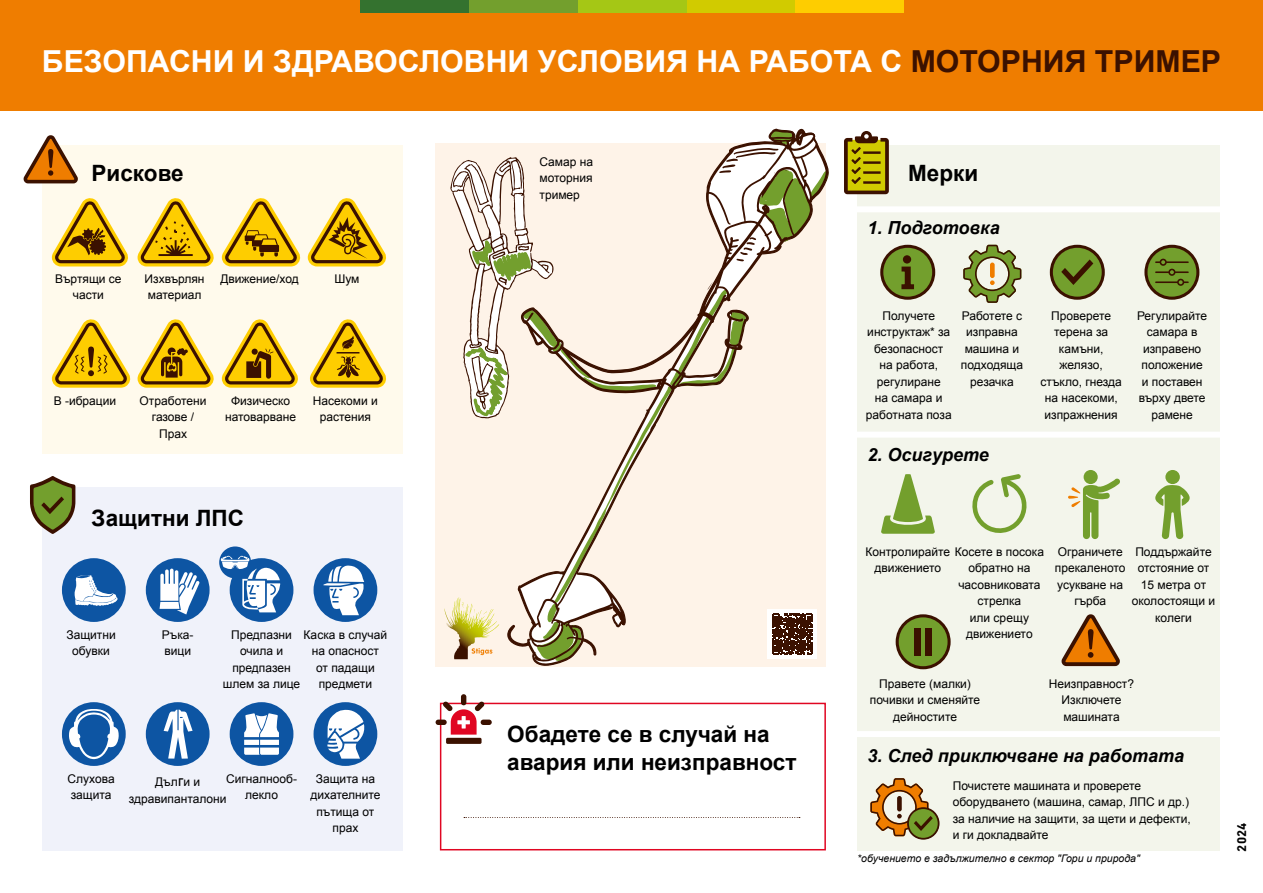
<style>
.page{position:relative;width:1263px;height:893px;background:#fff}
.page>*{position:absolute;margin:0;border:0;box-sizing:border-box;transform-origin:0 0}
.t1{font:700 30.3px "Arial";color:#fff}
.t2{font:700 22.5px/28.2px "Arial";color:#000}
.t3{font:italic 700 18px "Arial";color:#000}
.t4{font:700 12.9px "DIN Next LT Pro";color:#000}
.t5{font:12px/16.5px "Arial";color:#000;text-align:center}
.t6{font:italic 10.5px "Arial";color:#000}
.s1{color:#3b1100}
.s2{font-family:"Calibri";font-size:16.5px}
</style>
<div class="page">
<div style="left:436px;top:144px;width:390px;height:523px;background:#fef3e8"></div>
<div style="left:43px;top:145px;width:360px;height:308px;background:#fffaec"></div>
<div style="left:0;top:0;width:1263px;height:111px;background:#ef7d00"></div>
<div style="left:686px;top:0;width:109px;height:13px;background:#d1cb00"></div>
<div style="left:795px;top:0;width:109px;height:13px;background:#fecd00"></div>
<div style="left:577px;top:0;width:109px;height:13px;background:#a5c715"></div>
<div style="left:469px;top:0;width:108px;height:13px;background:#739f2d"></div>
<div style="left:360px;top:0;width:109px;height:13px;background:#34722f"></div>
<svg style="left:24px;top:135px;width:54px;height:48px"></svg>
<svg style="left:308px;top:198px;width:78px;height:68px"></svg>
<svg style="left:222px;top:198px;width:79px;height:68px"></svg>
<svg style="left:52px;top:319px;width:79px;height:69px"></svg>
<svg style="left:138px;top:319px;width:76px;height:69px"></svg>
<svg style="left:222px;top:319px;width:76px;height:69px"></svg>
<div style="left:857px;top:145px;width:363px;height:705px;background:#f3f5eb"></div>
<svg style="left:844px;top:131px;width:45px;height:63px;background:#9e8c18"></svg>
<div style="left:440px;top:703px;width:386px;height:147px;border:2px solid #e00622"></div>
<div style="left:461px;top:694px;width:5px;height:11px;background:#3b1100;border-radius:3px"></div>
<div style="left:436px;top:720px;width:11px;height:5px;background:#3b1100;border-radius:3px"></div>
<div style="left:481px;top:720px;width:11px;height:5px;background:#3b1100;border-radius:3px"></div>
<div style="left:446px;top:738px;width:35px;height:6px;background:#3b1100;border-radius:2px"></div>
<svg style="left:443px;top:701px;width:42px;height:34px"></svg>
<svg style="left:464px;top:817px;width:336px;height:1px"></svg>
<div style="left:43px;top:487px;width:360px;height:363px;background:#f0f2fa"></div>
<svg style="left:52px;top:198px;width:76px;height:68px"></svg>
<div style="left:62px;top:558px;width:64px;height:64px;background:#0d55a3;border-radius:50%"></div>
<svg style="left:74px;top:575px;width:44px;height:31px"></svg>
<div style="left:146px;top:558px;width:64px;height:64px;background:#0d55a3;border-radius:50%"></div>
<svg style="left:160px;top:569px;width:39px;height:45px"></svg>
<div style="left:230px;top:558px;width:63px;height:64px;background:#0d55a3;border-radius:50%"></div>
<div style="left:314px;top:558px;width:63px;height:64px;background:#0d55a3;border-radius:50%"></div>
<svg style="left:323px;top:565px;width:42px;height:50px"></svg>
<div style="left:62px;top:702px;width:64px;height:64px;background:#0d55a3;border-radius:50%"></div>
<svg style="left:69px;top:709px;width:50px;height:50px"></svg>
<div style="left:146px;top:702px;width:64px;height:64px;background:#0d55a3;border-radius:50%"></div>
<svg style="left:164px;top:709px;width:29px;height:50px"></svg>
<div style="left:314px;top:702px;width:63px;height:64px;background:#0d55a3;border-radius:50%"></div>
<svg style="left:327px;top:709px;width:39px;height:50px"></svg>
<svg style="left:30px;top:476px;width:45px;height:58px"></svg>
<svg style="left:880px;top:245px;width:55px;height:55px"></svg>
<div style="left:903px;top:255px;width:8px;height:9px;background:#3b1100;border-radius:50%"></div>
<svg style="left:963px;top:245px;width:58px;height:58px"></svg>
<svg style="left:1050px;top:245px;width:55px;height:55px"></svg>
<svg style="left:1144px;top:245px;width:55px;height:55px"></svg>
<svg style="left:870px;top:778px;width:69px;height:62px"></svg>
<svg style="left:972px;top:474px;width:55px;height:59px"></svg>
<svg style="left:896px;top:614px;width:55px;height:55px"></svg>
<div style="left:914px;top:628px;width:7px;height:27px;background:#3b1100"></div>
<div style="left:925px;top:628px;width:7px;height:27px;background:#3b1100"></div>
<svg style="left:1061px;top:614px;width:59px;height:52px"></svg>
<div style="left:844px;top:206px;width:386px;height:6px;background:#fff"></div>
<div style="left:844px;top:432px;width:386px;height:6px;background:#fff"></div>
<div style="left:844px;top:731px;width:386px;height:6px;background:#fff"></div>
<div style="left:1083px;top:470px;width:15px;height:14px;background:#739f2d;border-radius:50%"></div>
<svg style="left:1068px;top:478px;width:52px;height:61px"></svg>
<svg style="left:1155px;top:485px;width:35px;height:54px"></svg>
<div style="left:1165px;top:470px;width:15px;height:14px;background:#739f2d;border-radius:50%"></div>
<svg style="left:881px;top:474px;width:54px;height:60px"></svg>
<div style="left:230px;top:702px;width:63px;height:64px;background:#0d55a3;border-radius:50%"></div>
<svg style="left:244px;top:713px;width:35px;height:42px"></svg>
<svg style="left:138px;top:198px;width:76px;height:68px"></svg>
<svg style="left:310px;top:319px;width:77px;height:69px"></svg>
<svg style="left:444px;top:130px;width:385px;height:531px"></svg>
<div style="left:219px;top:546px;width:32px;height:32px;background:#0d55a3;border-radius:50%"></div>
<svg style="left:221px;top:556px;width:60px;height:56px"></svg>
<h1 class="t1" style="left:42px;top:41px;width:1181px">БЕЗОПАСНИ И ЗДРАВОСЛОВНИ УСЛОВИЯ НА РАБОТА С <span class="s1">МОТОРНИЯ ТРИМЕР</span></h1>
<h2 class="t2" style="left:92px;top:160px;width:94px">Рискове</h2>
<p class="t5" style="left:55px;top:271px;width:68px">Въртящи се части</p>
<p class="t5" style="left:145px;top:271px;width:61px;text-align:left">Изхвърлян материал</p>
<p class="t5" style="left:220px;top:271px;width:80px">Движение/ход</p>
<p class="t5" style="left:334px;top:271px;width:27px">Шум</p>
<p class="t5" style="left:54px;top:393px;width:64px">В -ибрации</p>
<p class="t5" style="left:140px;top:393px;width:68px">Отработени газове /<br>Прах</p>
<p class="t5" style="left:225px;top:393px;width:72px">Физическо натоварване</p>
<p class="t5" style="left:313px;top:393px;width:67px">Насекоми и растения</p>
<h2 class="t2" style="left:92px;top:504px;width:154px">Защитни ЛПС</h2>
<p class="t5" style="left:66px;top:626px;width:51px">Защитни обувки</p>
<p class="t5" style="left:162px;top:626px;width:33px;text-align:left">Ръка&shy;вици</p>
<p class="t5" style="left:223px;top:626px;width:79px">Предпазни очила и предпазен шлем за лице</p>
<p class="t5" style="left:304px;top:626px;width:85px">Каска в случай на опасност<br>от падащи предмети</p>
<p class="t5" style="left:68px;top:770px;width:49px;text-align:left">Слухова защита</p>
<p class="t5" style="left:129px;top:774px;width:99px">Дъл<span class="s2">г</span>и и здравипанталони</p>
<p class="t5" style="left:226px;top:770px;width:72px">Сигналнооб&shy;лекло</p>
<p class="t5" style="left:310px;top:770px;width:71px">Защита на дихателните пътища от прах</p>
<p class="t5" style="left:539px;top:154px;width:55px;text-align:justify">Самар на моторния тример</p>
<h2 class="t2" style="left:507px;top:721px;width:291px">Обадете се в случай на авария или неизправност</h2>
<h2 class="t2" style="left:908px;top:160px;width:72px">Мерки</h2>
<h3 class="t3" style="left:867px;top:216px;width:134px">1. Подготовка</h3>
<p class="t5" style="left:866px;top:308px;width:87px">Получете инструктаж* за безопасност<br>на работа, регулиране<br>на самара и работната поза</p>
<p class="t5" style="left:961px;top:308px;width:64px">Работете с изправна машина и подходяща резачка</p>
<p class="t5" style="left:1040px;top:308px;width:83px">Проверете терена за камъни, желязо, стъкло, гнезда на насекоми, изпражнения</p>
<p class="t5" style="left:1137px;top:308px;width:72px">Регулирайте самара в изправено положение и поставен върху двете рамене</p>
<h3 class="t3" style="left:867px;top:443px;width:123px">2. Осигурете</h3>
<p class="t5" style="left:865px;top:543px;width:180px">Контролирайте Косете в посока</p>
<p class="t5" style="left:968px;top:560px;width:64px">обратно на</p>
<p class="t5" style="left:958px;top:576px;width:84px">часовниковата</p>
<p class="t5" style="left:978px;top:593px;width:45px">стрелка</p>
<p class="t5" style="left:970px;top:609px;width:61px">или срещу</p>
<p class="t5" style="left:966px;top:626px;width:68px">движението</p>
<p class="t5" style="left:875px;top:560px;width:68px">движението</p>
<p class="t5" style="left:1055px;top:543px;width:72px">Ограничете прекаленото усукване на гърба</p>
<p class="t5" style="left:1132px;top:543px;width:85px">Поддържайте отстояние от<br>15 метра от околостоящи и колеги</p>
<p class="t5" style="left:870px;top:675px;width:112px">Правете (малки) почивки и сменяйте дейностите</p>
<p class="t5" style="left:1049px;top:675px;width:87px">Неизправност?<br>Изключете машината</p>
<h3 class="t3" style="left:867px;top:744px;width:318px">3. След приключване на работата</h3>
<p class="t5" style="left:953px;top:777px;width:239px;text-align:left">Почистете машината и проверете оборудването (машина, самар, ЛПС и др.) за наличие на защити, за щети и дефекти, и ги докладвайте</p>
<p class="t6" style="left:857px;top:852px;width:284px">*обучението е задължително в сектор "Гори и природа"</p>
<p class="t4" style="left:1234px;top:851px;width:30px;rotate:-90deg">2024</p>
</div>
